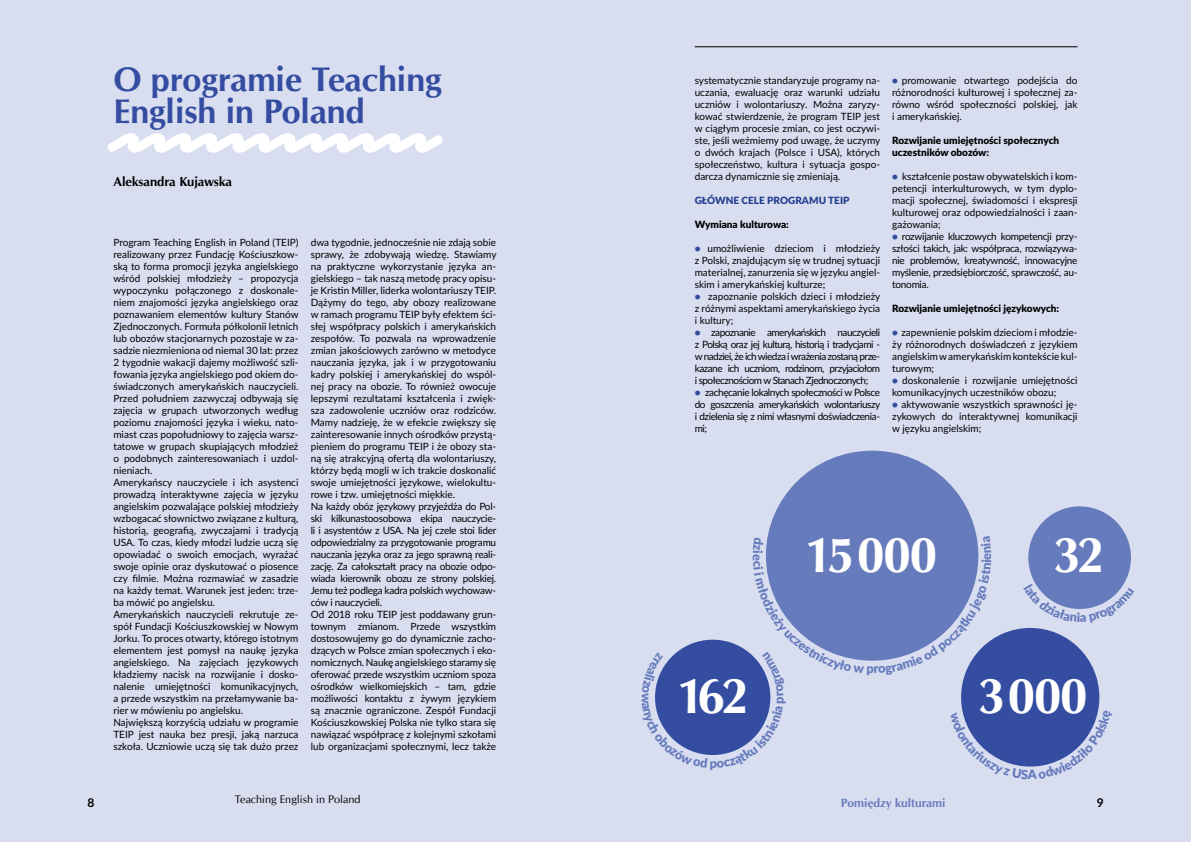
<style>
.page{position:relative;width:1191px;height:842px;background:#d8ddf0}
.page>*{position:absolute;margin:0;border:0;box-sizing:border-box;transform-origin:0 0}
.t1{font:700 49.6px "URW Classico";letter-spacing:-.05em;color:#fff}
.t2{font:700 34px/32px "URW Classico";color:#344da1}
.t3{font:700 13px "URW Classico";color:#000}
.t4{font:900 12.8px "Lato";color:#667bbc}
.t5{font:700 12px "URW Classico";color:#667bbc}
.t6{font:700 12px "Lato";color:#000}
.t7{font:11px "URW Classico";color:#000}
.t8{font:10px/12px "Lato";color:#000;text-align:justify}
.t9{font:900 10px/12px "Lato";color:#000}
.t10{font:900 10px "Lato";color:#25408f}
.s1{font-weight:900;color:#344da1}
</style>
<div class="page">
<div style="left:766px;top:451px;width:212px;height:210px;background:#667bbc;border-radius:50%"></div>
<div style="left:1028px;top:506px;width:103px;height:103px;background:#667bbc;border-radius:50%"></div>
<hr style="left:694px;top:46px;width:383px;height:1px;background:#000">
<svg style="left:107px;top:133px;width:336px;height:20px"></svg>
<svg style="left:655px;top:536px;width:476px;height:231px"></svg>
<h2 class="t2" style="left:113px;top:63px;width:330px">O programie Teaching<br>English in Poland</h2>
<h3 class="t3" style="left:113px;top:173px;width:120px">Aleksandra Kujawska</h3>
<p class="t8" style="left:113px;top:236px;width:187px;text-align:left">Program Teaching English in Poland (TEIP) realizowany przez Fundację Kościuszkow&shy;ską to forma promocji języka angielskiego wśród polskiej młodzieży – propozycja wypoczynku połączonego z doskonale&shy;niem znajomości języka angielskiego oraz poznawaniem elementów kultury Stanów Zjednoczonych. Formuła półkolonii letnich lub obozów stacjonarnych pozostaje w za&shy;sadzie niezmieniona od niemal 30 lat: przez 2 tygodnie wakacji dajemy możliwość szli&shy;fowania języka angielskiego pod okiem do&shy;świadczonych amerykańskich nauczycieli.<br>Przed południem zazwyczaj odbywają się zajęcia w grupach utworzonych według poziomu znajomości języka i wieku, nato&shy;miast czas popołudniowy to zajęcia warsz&shy;tatowe w grupach skupiających młodzież o podobnych zainteresowaniach i uzdol&shy;nieniach.<br>Amerykańscy nauczyciele i ich asystenci prowadzą interaktywne zajęcia w języku angielskim pozwalające polskiej młodzieży wzbogacać słownictwo związane z kulturą, historią, geografią, zwyczajami i tradycją USA. To czas, kiedy młodzi ludzie uczą się opowiadać o swoich emocjach, wyrażać swoje opinie oraz dyskutować o piosence czy filmie. Można rozmawiać w zasadzie na każdy temat. Warunek jest jeden: trze&shy;ba mówić po angielsku.<br>Amerykańskich nauczycieli rekrutuje ze&shy;spół Fundacji Kościuszkowskiej w Nowym Jorku. To proces otwarty, którego istotnym elementem jest pomysł na naukę języka angielskiego. Na zajęciach językowych kładziemy nacisk na rozwijanie i dosko&shy;nalenie umiejętności komunikacyjnych, a przede wszystkim na przełamywanie ba&shy;rier w mówieniu po angielsku.<br>Największą korzyścią udziału w programie TEIP jest nauka bez presji, jaką narzuca szkoła. Uczniowie uczą się tak dużo przez</p>
<p class="t8" style="left:311px;top:236px;width:187px;text-align:left">dwa tygodnie, jednocześnie nie zdają sobie sprawy, że zdobywają wiedzę. Stawiamy na praktyczne wykorzystanie języka an&shy;gielskiego – tak naszą metodę pracy opisu&shy;je Kristin Miller, liderka wolontariuszy TEIP.<br>Dążymy do tego, aby obozy realizowane w ramach programu TEIP były efektem ści&shy;słej współpracy polskich i amerykańskich zespołów. To pozwala na wprowadzenie zmian jakościowych zarówno w metodyce nauczania języka, jak i w przygotowaniu kadry polskiej i amerykańskiej do wspól&shy;nej pracy na obozie. To również owocuje lepszymi rezultatami kształcenia i zwięk&shy;sza zadowolenie uczniów oraz rodziców.<br>Mamy nadzieję, że w efekcie zwiększy się zainteresowanie innych ośrodków przystą&shy;pieniem do programu TEIP i że obozy sta&shy;ną się atrakcyjną ofertą dla wolontariuszy, którzy będą mogli w ich trakcie doskonalić swoje umiejętności językowe, wielokultu&shy;rowe i tzw. umiejętności miękkie.<br>Na każdy obóz językowy przyjeżdża do Pol&shy;ski kilkunastoosobowa ekipa nauczycie&shy;li i asystentów z USA. Na jej czele stoi lider odpowiedzialny za przygotowanie programu nauczania języka oraz za jego sprawną reali&shy;zację. Za całokształt pracy na obozie odpo&shy;wiada kierownik obozu ze strony polskiej.<br>Jemu też podlega kadra polskich wychowaw&shy;ców i nauczycieli.<br>Od 2018 roku TEIP jest poddawany grun&shy;townym zmianom. Przede wszystkim dostosowujemy go do dynamicznie zacho&shy;dzących w Polsce zmian społecznych i eko&shy;nomicznych. Naukę̨angielskiego staramy się oferować przede wszystkim uczniom spoza ośrodków wielkomiejskich – tam, gdzie możliwości kontaktu z żywym językiem są znacznie ograniczone. Zespół Fundacji Kościuszkowskiej Polska nie tylko stara się nawiązać współpracę z kolejnymi szkołami lub organizacjami społecznymi, lecz także</p>
<p class="t8" style="left:694px;top:74px;width:187px">systematycznie standaryzuje programy na&shy;uczania, ewaluację oraz warunki udziału uczniów i wolontariuszy. Można zaryzy&shy;kować stwierdzenie, że program TEIP jest w ciągłym procesie zmian, co jest oczywi&shy;ste, jeśli weźmiemy pod uwagę, że uczymy o dwóch krajach (Polsce i USA), których społeczeństwo, kultura i sytuacja gospo&shy;darcza dynamicznie się zmieniają.</p>
<p class="t10" style="left:694px;top:193px;width:155px">Główne cele programu TEIP</p>
<p class="t9" style="left:694px;top:218px;width:96px">Wymiana kulturowa:</p>
<p class="t8" style="left:694px;top:242px;width:187px"><span class="s1">•</span> umożliwienie dzieciom i młodzieży z Polski, znajdującym się w trudnej sytuacji materialnej, zanurzenia się w języku angiel&shy;skim i amerykańskiej kulturze;</p>
<p class="t8" style="left:694px;top:290px;width:187px"><span class="s1">•</span> zapoznanie polskich dzieci i młodzieży z różnymi aspektami amerykańskiego życia i kultury;</p>
<p class="t8" style="left:694px;top:326px;width:187px"><span class="s1">•</span> zapoznanie amerykańskich nauczycieli z Polską oraz jej kulturą, historią i tradycjami - w nadziei, że ich wiedza i wrażenia zostaną prze&shy;kazane ich uczniom, rodzinom, przyjaciołom i społecznościom w Stanach Zjednoczonych;</p>
<p class="t8" style="left:694px;top:386px;width:187px"><span class="s1">•</span> zachęcanie lokalnych społeczności w Polsce do goszczenia amerykańskich wolontariuszy i dzielenia się z nimi własnymi doświadczenia&shy;mi;</p>
<p class="t8" style="left:892px;top:74px;width:187px"><span class="s1">•</span> promowanie otwartego podejścia do różnorodności kulturowej i społecznej za&shy;równo wśród społeczności polskiej, jak i amerykańskiej.</p>
<p class="t9" style="left:892px;top:134px;width:169px">Rozwijanie umiejętności społecznych uczestników obozów:</p>
<p class="t8" style="left:892px;top:170px;width:187px"><span class="s1">•</span> kształcenie postaw obywatelskich i kom&shy;petencji interkulturowych, w tym dyplo&shy;macji społecznej, świadomości i ekspresji kulturowej oraz odpowiedzialności i zaan&shy;gażowania;</p>
<p class="t8" style="left:892px;top:230px;width:187px"><span class="s1">•</span> rozwijanie kluczowych kompetencji przy&shy;szłości takich, jak: współpraca, rozwiązywa&shy;nie problemów, kreatywność, innowacyjne myślenie, przedsiębiorczość, sprawczość, au&shy;tonomia.</p>
<p class="t9" style="left:892px;top:302px;width:169px">Rozwijanie umiejętności językowych:</p>
<p class="t8" style="left:892px;top:326px;width:187px"><span class="s1">•</span> zapewnienie polskim dzieciom i młodzie&shy;ży różnorodnych doświadczeń z językiem angielskim w amerykańskim kontekście kul&shy;turowym;</p>
<p class="t8" style="left:892px;top:374px;width:187px"><span class="s1">•</span> doskonalenie i rozwijanie umiejętności komunikacyjnych uczestników obozu;</p>
<p class="t8" style="left:892px;top:398px;width:187px"><span class="s1">•</span> aktywowanie wszystkich sprawności ję&shy;zykowych do interaktywnej komunikacji w języku angielskim;</p>
<h1 class="t1" style="left:803px;top:524px;width:135px">15 000</h1>
<h1 class="t1" style="left:1053px;top:523px;width:53px">32</h1>
<p class="t4" style="left:977px;top:560px;width:8px;rotate:-90deg">e</p>
<p class="t4" style="left:656px;top:692px;width:12px;rotate:90deg">w</p>
<h1 class="t1" style="left:675px;top:664px;width:74px">162</h1>
<h1 class="t1" style="left:978px;top:665px;width:111px">3 000</h1>
<p class="t6" style="left:87px;top:793px;width:8px">8</p>
<p class="t7" style="left:235px;top:792px;width:127px">Teaching English in Poland</p>
<p class="t5" style="left:841px;top:795px;width:106px">Pomiędzy kulturami</p>
<p class="t6" style="left:1097px;top:793px;width:8px">9</p>
</div>
